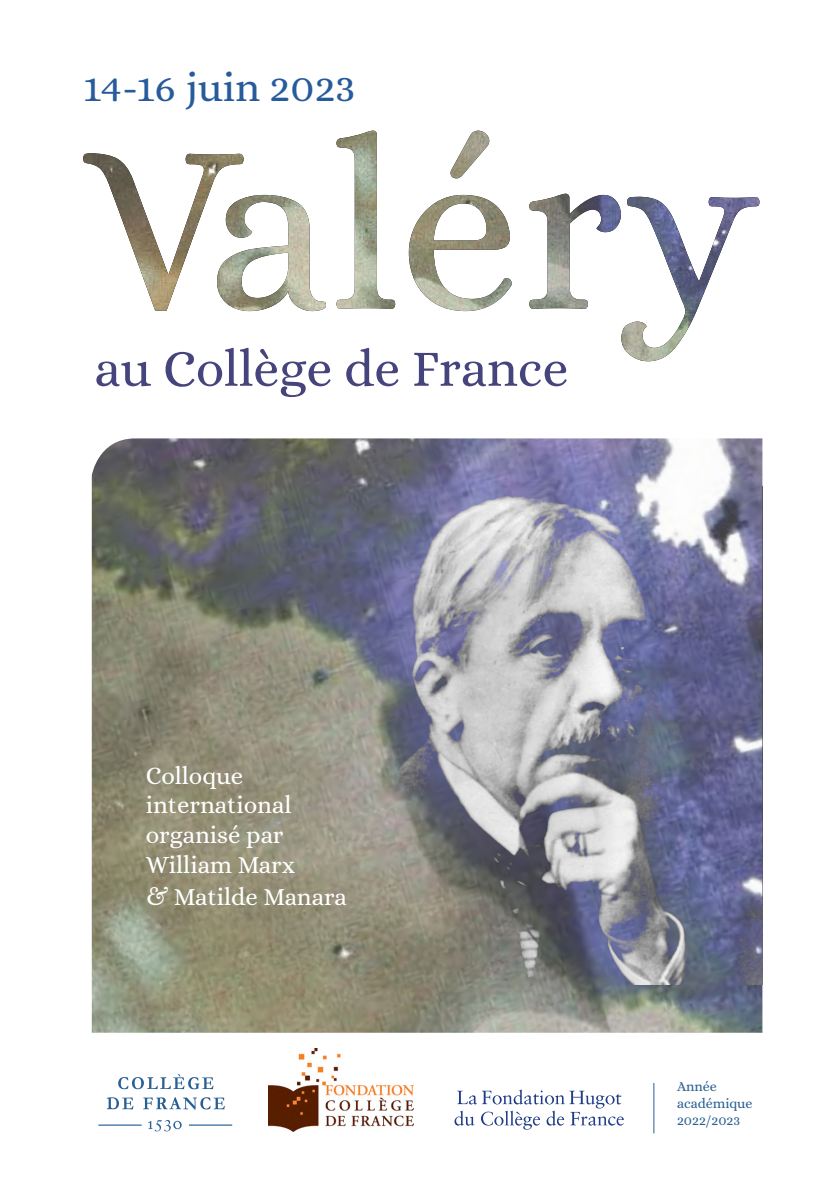
<style>
.page{position:relative;width:840px;height:1191px;background:#fff}
.page>*{position:absolute;margin:0;border:0;box-sizing:border-box;transform-origin:0 0}
.intervenant_D{font:52px "Alice";letter-spacing:-.005em;color:#46447c}
.intervenant_D-2{font:42px "Alice";color:#275b9b}
.intervenant_D-3{font:24.8px/29.8px "Alice";color:#fff}
.t1{font:14px/16.8px "Alice";color:#285f93}
</style>
<div class="page">
<hr style="left:653px;top:1083px;width:1px;height:50px;background:#285f93">
<svg style="left:454px;top:1089px;width:169px;height:40px"></svg>
<svg style="left:118px;top:1073px;width:95px;height:16px"></svg>
<svg style="left:148px;top:1120px;width:33px;height:11px"></svg>
<hr style="left:189px;top:1124px;width:43px;height:1px;background:#285f93">
<hr style="left:98px;top:1124px;width:44px;height:1px;background:#285f93">
<svg style="left:107px;top:1097px;width:118px;height:12px"></svg>
<svg style="left:155px;top:194px;width:604px;height:167px"></svg>
<img style="left:83px;top:131px;width:517px;height:179px">
<img style="left:92px;top:438px;width:670px;height:594px">
<img style="left:100px;top:486px;width:662px;height:498px">
<img style="left:268px;top:1048px;width:145px;height:83px">
<p class="intervenant_D-2" style="left:83px;top:64px;width:274px">14-16 juin 2023</p>
<p class="intervenant_D" style="left:95px;top:340px;width:475px">au Collège de France</p>
<p class="intervenant_D-3" style="left:146px;top:762px;width:151px">Colloque international organisé par<br>William Marx</p>
<p class="intervenant_D-3" style="left:146px;top:883px;width:202px">&amp; Matilde Manara</p>
<p class="t1" style="left:676px;top:1079px;width:77px">Année académique</p>
<p class="t1" style="left:676px;top:1112px;width:65px">2022/2023</p>
</div>
